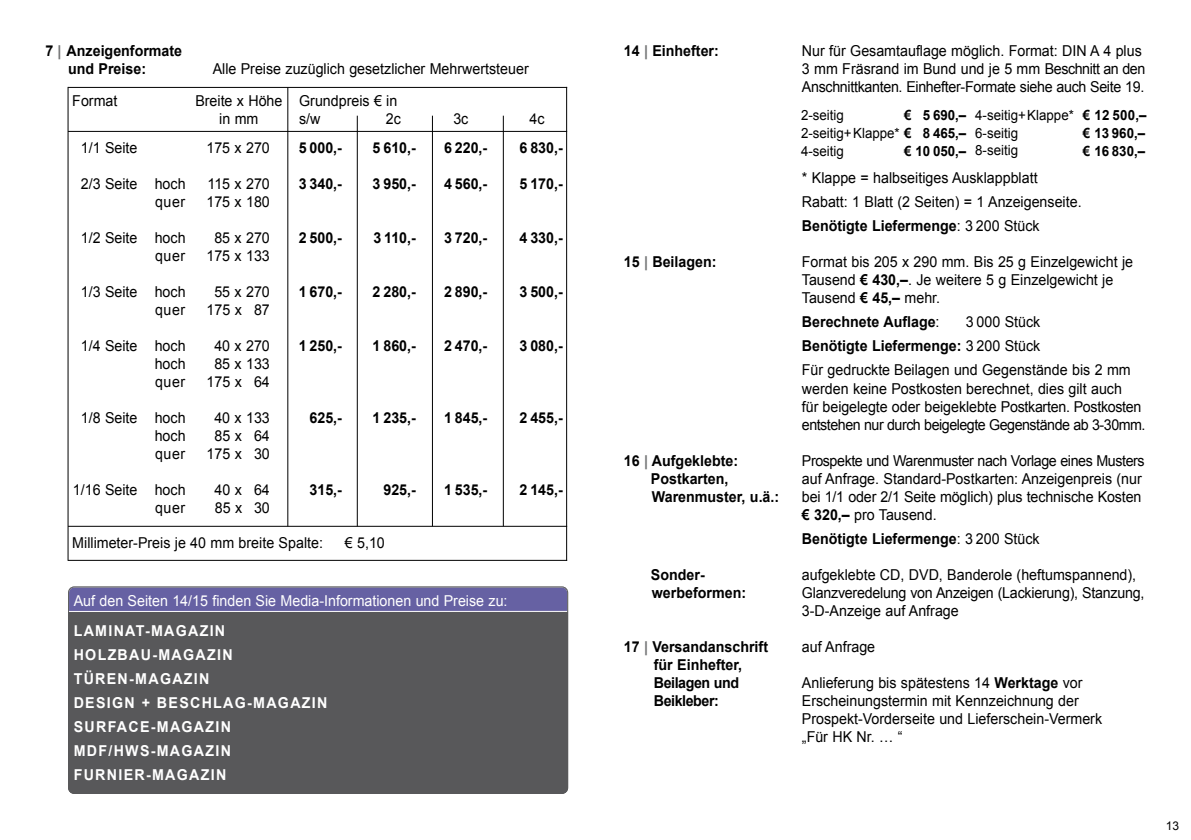
<style>
.page{position:relative;width:1191px;height:840px;background:#fff}
.page>*{position:absolute;margin:0;border:0;box-sizing:border-box;transform-origin:0 0}
.t1{font:15px/18px "Arial";color:#000;scale:.95 1}
.t2{font:700 15px/18px "Arial";color:#000;scale:.95 1}
.t3{font:15px/18px "Arial";letter-spacing:-.02em;color:#000;scale:.95 1}
.t4{font:700 15px/24px "Arial";letter-spacing:.09em;color:#fff;scale:.95 1}
.t5{font:15px "Arial";color:#fff;scale:.95 1}
.t6{font:15px "Arial";letter-spacing:-.03em;color:#000;scale:.95 1}
.t7{font:15px/18px "Arial";letter-spacing:.02em;color:#000;scale:.95 1}
.t8{font:700 15px "Arial";letter-spacing:-.03em;color:#000;scale:.95 1}
.t9{font:14px/18px "Arial";color:#000;scale:.95 1}
.t10{font:700 14px/18px "Arial";color:#000;text-align:justify;scale:.95 1}
.t11{font:12px "Arial";color:#000}
.s1{color:#707172}
.s2{font-weight:700}
.s3{font-weight:400}
</style>
<div class="page">
<hr style="left:68px;top:131px;width:499px;height:1px;background:#000">
<hr style="left:68px;top:525px;width:499px;height:1px;background:#000">
<hr style="left:68px;top:559px;width:499px;height:1px;background:#000">
<hr style="left:68px;top:87px;width:1px;height:473px;background:#000">
<hr style="left:68px;top:87px;width:499px;height:1px;background:#000">
<hr style="left:566px;top:87px;width:1px;height:473px;background:#000">
<hr style="left:287px;top:87px;width:1px;height:439px;background:#000">
<hr style="left:357px;top:116px;width:1px;height:410px;background:#000">
<hr style="left:432px;top:116px;width:1px;height:410px;background:#000">
<hr style="left:503px;top:116px;width:1px;height:410px;background:#000">
<div style="left:69px;top:586px;width:498px;height:207px;background:#58585a;border-radius:6px"></div>
<svg style="left:70px;top:588px;width:496px;height:24px;background:#6c67a6"></svg>
<div style="left:68px;top:586px;width:500px;height:207px;border:1px solid #58585a;border-radius:6px"></div>
<p class="t2" style="left:68px;top:42px;width:122px;text-indent:-23px">7 <span class="s1">|</span> Anzeigenformate und Preise:</p>
<p class="t1" style="left:213px;top:60px;width:334px">Alle Preise zuzüglich gesetzlicher Mehrwertsteuer</p>
<p class="t1" style="left:72px;top:92px;width:49px">Format</p>
<p class="t1" style="left:195px;top:92px;width:93px;text-align:center">Breite x Höhe in mm</p>
<p class="t1" style="left:299px;top:92px;width:105px">Grundpreis € in s/w</p>
<p class="t1" style="left:386px;top:110px;width:17px">2c</p>
<p class="t1" style="left:453px;top:110px;width:17px">3c</p>
<p class="t1" style="left:529px;top:110px;width:17px">4c</p>
<p class="t1" style="left:81px;top:139px;width:61px">1/1 Seite</p>
<p class="t1" style="left:81px;top:175px;width:61px">2/3 Seite</p>
<p class="t1" style="left:81px;top:229px;width:61px">1/2 Seite</p>
<p class="t1" style="left:81px;top:283px;width:61px">1/3 Seite</p>
<p class="t1" style="left:81px;top:337px;width:61px">1/4 Seite</p>
<p class="t1" style="left:81px;top:409px;width:61px">1/8 Seite</p>
<p class="t1" style="left:73px;top:481px;width:69px">1/16 Seite</p>
<p class="t7" style="left:155px;top:175px;width:34px">hoch quer</p>
<p class="t7" style="left:155px;top:229px;width:34px">hoch quer</p>
<p class="t7" style="left:155px;top:283px;width:34px">hoch quer</p>
<p class="t1" style="left:155px;top:337px;width:34px;text-align:justify">hoch hoch quer</p>
<p class="t1" style="left:155px;top:409px;width:34px;text-align:justify">hoch hoch quer</p>
<p class="t7" style="left:155px;top:481px;width:34px">hoch quer</p>
<p class="t1" style="left:206px;top:139px;width:68px">175 x 270</p>
<p class="t1" style="left:206px;top:175px;width:68px">115 x 270<br>175 x 180</p>
<p class="t1" style="left:206px;top:229px;width:68px;text-align:center">85 x 270<br>175 x 133</p>
<p class="t1" style="left:206px;top:283px;width:68px;text-align:center">55 x 270<br>175 x 87</p>
<p class="t1" style="left:206px;top:337px;width:68px;text-align:center">40 x 270<br>85 x 133<br>175 x 64</p>
<p class="t1" style="left:206px;top:409px;width:68px;text-align:center">40 x 133<br>85 x 64<br>175 x 30</p>
<p class="t1" style="left:214px;top:481px;width:60px">40 x 64<br>85 x 30</p>
<p class="t2" style="left:299px;top:139px;width:47px">5 000,-</p>
<p class="t2" style="left:299px;top:175px;width:47px">3 340,-</p>
<p class="t2" style="left:299px;top:229px;width:47px">2 500,-</p>
<p class="t2" style="left:299px;top:283px;width:47px">1 670,-</p>
<p class="t2" style="left:299px;top:337px;width:47px">1 250,-</p>
<p class="t2" style="left:309px;top:409px;width:36px">625,-</p>
<p class="t2" style="left:309px;top:481px;width:36px">315,-</p>
<p class="t2" style="left:372px;top:139px;width:47px">5 610,-</p>
<p class="t2" style="left:372px;top:175px;width:47px">3 950,-</p>
<p class="t2" style="left:444px;top:139px;width:47px">6 220,-</p>
<p class="t2" style="left:444px;top:175px;width:47px">4 560,-</p>
<p class="t2" style="left:373px;top:229px;width:46px">3 110,-</p>
<p class="t2" style="left:444px;top:229px;width:47px">3 720,-</p>
<p class="t2" style="left:372px;top:283px;width:47px">2 280,-</p>
<p class="t2" style="left:444px;top:283px;width:47px">2 890,-</p>
<p class="t2" style="left:372px;top:337px;width:47px">1 860,-</p>
<p class="t2" style="left:444px;top:337px;width:47px">2 470,-</p>
<p class="t2" style="left:372px;top:409px;width:47px">1 235,-</p>
<p class="t2" style="left:444px;top:409px;width:47px">1 845,-</p>
<p class="t2" style="left:383px;top:481px;width:36px">925,-</p>
<p class="t2" style="left:444px;top:481px;width:47px">1 535,-</p>
<p class="t2" style="left:519px;top:139px;width:47px">6 830,-</p>
<p class="t2" style="left:519px;top:175px;width:47px">5 170,-</p>
<p class="t2" style="left:519px;top:229px;width:47px">4 330,-</p>
<p class="t2" style="left:519px;top:283px;width:47px">3 500,-</p>
<p class="t2" style="left:519px;top:337px;width:47px">3 080,-</p>
<p class="t2" style="left:519px;top:409px;width:47px">2 455,-</p>
<p class="t2" style="left:519px;top:481px;width:47px">2 145,-</p>
<p class="t1" style="left:72px;top:533px;width:265px">Millimeter-Preis je 40 mm breite Spalte:</p>
<p class="t1" style="left:345px;top:533px;width:44px">€ 5,10</p>
<p class="t5" style="left:74px;top:590px;width:458px">Auf den Seiten 14/15 finden Sie Media-Informationen und Preise zu:</p>
<p class="t4" style="left:74px;top:618px;width:269px">LAMINAT-MAGAZIN<br>HOLZBAU-MAGAZIN<br>TÜREN-MAGAZIN<br>DESIGN + BESCHLAG-MAGAZIN<br>SURFACE-MAGAZIN<br>MDF/HWS-MAGAZIN<br>FURNIER-MAGAZIN</p>
<p class="t2" style="left:624px;top:42px;width:102px">14 <span class="s1">|</span> Einhefter:</p>
<p class="t3" style="left:802px;top:42px;width:363px">Nur für Gesamtauflage möglich. Format: DIN A 4 plus<br>3 mm Fräsrand im Bund und je 5 mm Beschnitt an den<br>Anschnittkanten. Einhefter-Formate siehe auch Seite 19.</p>
<p class="t10" style="left:904px;top:106px;width:67px">€ 5 690,–</p>
<p class="t10" style="left:904px;top:142px;width:67px">€ 10 050,–</p>
<p class="t9" style="left:801px;top:106px;width:175px">2-seitig<br>2-seitig+Klappe* <span class="s2">€ 8 465,–<br></span>4-seitig</p>
<p class="t9" style="left:975px;top:106px;width:105px;line-height:17.4px">4-seitig+Klappe*<br>6-seitig<br>8-seitig</p>
<p class="t10" style="left:1083px;top:106px;width:69px">€ 12 500,– € 13 960,– € 16 830,–</p>
<p class="t1" style="left:802px;top:166px;width:296px;line-height:24px">* Klappe = halbseitiges Ausklappblatt<br>Rabatt: 1 Blatt (2 Seiten) = 1 Anzeigenseite.<br><span class="s2">Benötigte Liefermenge</span>: 3 200 Stück</p>
<p class="t2" style="left:624px;top:253px;width:99px">15 <span class="s1">|</span> Beilagen:</p>
<p class="t1" style="left:802px;top:253px;width:350px">Format bis 205 x 290 mm. Bis 25 g Einzelgewicht je<br>Tausend <span class="s2">€ 430,–</span>. Je weitere 5 g Einzelgewicht je<br>Tausend <span class="s2">€ 45,–</span> mehr.</p>
<p class="t2" style="left:802px;top:313px;width:146px">Berechnete Auflage<span class="s3">:</span></p>
<p class="t1" style="left:802px;top:310px;width:348px;line-height:24px;text-indent:164px">3 000 Stück<br><span class="s2">Benötigte Liefermenge:</span> 3 200 Stück<br>Für gedruckte Beilagen und Gegenstände bis 2 mm</p>
<p class="t1" style="left:802px;top:379px;width:363px">werden keine Postkosten berechnet, dies gilt auch<br>für beigelegte oder beigeklebte Postkarten. Postkosten entstehen nur durch beigelegte Gegenstände ab 3-30mm.</p>
<p class="t2" style="left:624px;top:451px;width:122px">16 <span class="s1">|</span> Aufgeklebte:</p>
<p class="t6" style="left:802px;top:450px;width:362px">Prospekte und Warenmuster nach Vorlage eines Musters</p>
<p class="t2" style="left:651px;top:469px;width:83px">Postkarten,</p>
<p class="t1" style="left:802px;top:469px;width:359px">auf Anfrage. Standard-Postkarten: Anzeigenpreis (nur</p>
<p class="t2" style="left:652px;top:487px;width:136px">Warenmuster, u.ä.:</p>
<p class="t1" style="left:802px;top:487px;width:359px">bei 1/1 oder 2/1 Seite möglich) plus technische Kosten <span class="s2">€ 320,–</span> pro Tausend.</p>
<p class="t2" style="left:802px;top:529px;width:252px">Benötigte Liefermenge<span class="s3">: 3 200 Stück</span></p>
<p class="t2" style="left:651px;top:565px;width:58px">Sonder-</p>
<p class="t1" style="left:802px;top:565px;width:353px">aufgeklebte CD, DVD, Banderole (heftumspannend),</p>
<p class="t2" style="left:652px;top:583px;width:101px">werbeformen:</p>
<p class="t1" style="left:802px;top:583px;width:362px">Glanzveredelung von Anzeigen (Lackierung), Stanzung,<br>3-D-Anzeige auf Anfrage</p>
<p class="t2" style="left:624px;top:637px;width:153px">17 <span class="s1">|</span> Versandanschrift</p>
<p class="t1" style="left:802px;top:637px;width:79px">auf Anfrage</p>
<p class="t2" style="left:654px;top:655px;width:94px">für Einhefter,<br>Beilagen und</p>
<p class="t1" style="left:802px;top:673px;width:297px">Anlieferung bis spätestens 14 <span class="s2">Werktage</span> vor</p>
<p class="t8" style="left:654px;top:690px;width:70px">Beikleber:</p>
<p class="t1" style="left:802px;top:691px;width:317px">Erscheinungstermin mit Kennzeichnung der<br>Prospekt-Vorderseite und Lieferschein-Vermerk „Für HK Nr. … “</p>
<p class="t11" style="left:1165px;top:817px;width:15px">13</p>
</div>
